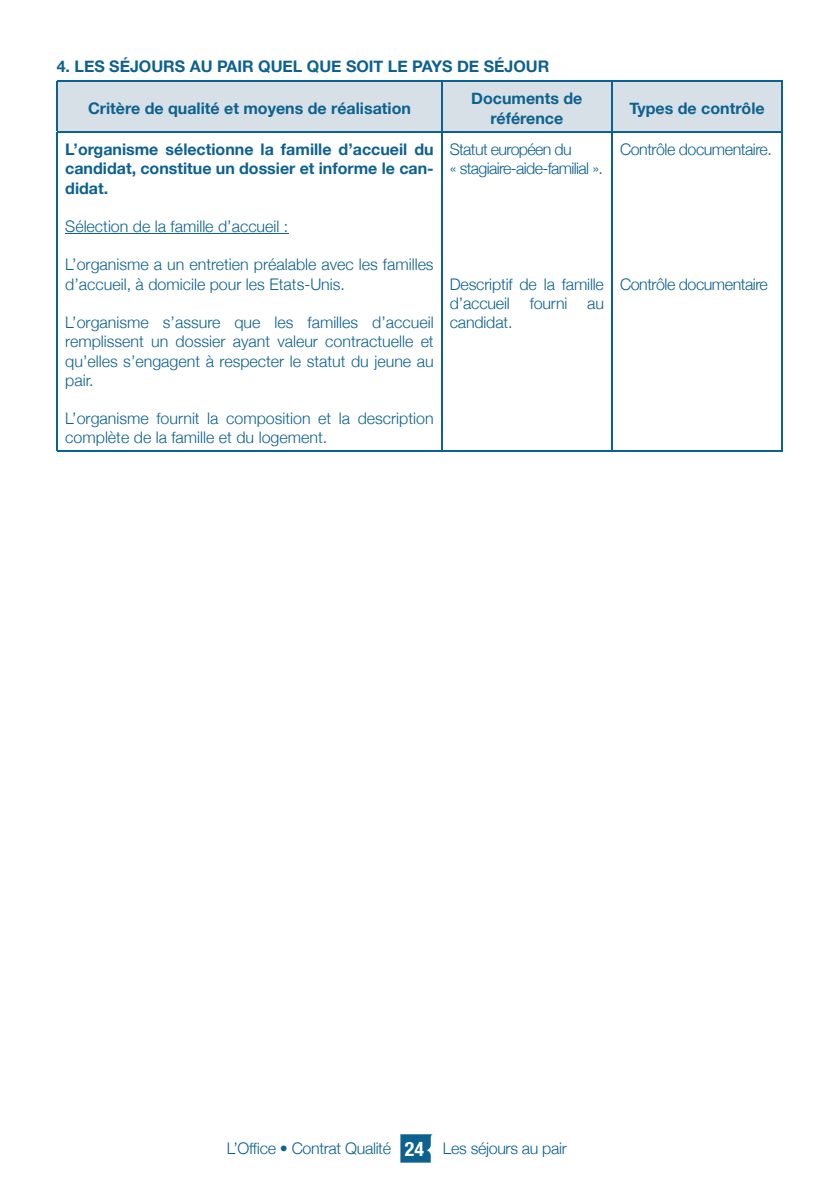
<style>
.page{position:relative;width:840px;height:1191px;background:#fff}
.page>*{position:absolute;margin:0;border:0;box-sizing:border-box;transform-origin:0 0}
.t1{font:300 16px/19.2px "Helvetica Neue";color:#0d618f}
.t2{font:700 16px/19.2px "Helvetica Neue";color:#0d618f;text-align:center}
.t3{font:300 16px/19.2px "Helvetica Neue";letter-spacing:-.04em;color:#0d618f}
.t4{font:300 16px "Helvetica Neue";letter-spacing:-.03em;color:#0d618f}
.t5{font:300 16px "Helvetica Neue";letter-spacing:-.02em;color:#0d618f}
.s1{font-weight:700;font-stretch:condensed;font-size:20px;color:#fff}
</style>
<div class="page">
<div style="left:58px;top:81px;width:723px;height:50px;background:#d8e0e7"></div>
<hr style="left:57px;top:80px;width:384px;height:1px;background:#0d618f">
<hr style="left:57px;top:81px;width:1px;height:50px;background:#0d618f">
<hr style="left:441px;top:80px;width:170px;height:1px;background:#0d618f">
<hr style="left:441px;top:81px;width:1px;height:50px;background:#0d618f">
<hr style="left:611px;top:80px;width:171px;height:1px;background:#0d618f">
<hr style="left:611px;top:81px;width:1px;height:50px;background:#0d618f">
<hr style="left:781px;top:81px;width:1px;height:50px;background:#0d618f">
<hr style="left:57px;top:131px;width:384px;height:1px;background:#0d618f">
<hr style="left:57px;top:132px;width:1px;height:319px;background:#0d618f">
<hr style="left:441px;top:131px;width:170px;height:1px;background:#0d618f">
<hr style="left:441px;top:132px;width:1px;height:319px;background:#0d618f">
<hr style="left:611px;top:131px;width:171px;height:1px;background:#0d618f">
<hr style="left:611px;top:132px;width:1px;height:319px;background:#0d618f">
<hr style="left:781px;top:132px;width:1px;height:319px;background:#0d618f">
<hr style="left:57px;top:451px;width:384px;height:1px;background:#0d618f">
<hr style="left:441px;top:451px;width:170px;height:1px;background:#0d618f">
<hr style="left:611px;top:451px;width:171px;height:1px;background:#0d618f">
<hr style="left:65px;top:233px;width:223px;height:1px;background:#0d618f">
<svg style="left:400px;top:1134px;width:32px;height:28px"></svg>
<p class="t2" style="left:57px;top:57px;width:494px">4. LES SÉJOURS AU PAIR QUEL QUE SOIT LE PAYS DE SÉJOUR</p>
<p class="t2" style="left:88px;top:98px;width:324px">Critère de qualité et moyens de réalisation</p>
<p class="t2" style="left:471px;top:89px;width:113px">Documents de référence</p>
<p class="t2" style="left:629px;top:98px;width:137px">Types de contrôle</p>
<p class="t2" style="left:65px;top:140px;width:370px;text-align:justify">L’organisme sélectionne la famille d’accueil du candidat, constitue un dossier et informe le can&shy;didat.</p>
<p class="t1" style="left:65px;top:216px;width:224px">Sélection de la famille d’accueil :</p>
<p class="t1" style="left:65px;top:255px;width:370px">L’organisme a un entretien préalable avec les familles d’accueil, à domicile pour les Etats-Unis.</p>
<p class="t1" style="left:65px;top:312px;width:370px;text-align:justify">L’organisme s’assure que les familles d’accueil remplissent un dossier ayant valeur contractuelle et qu’elles s’engagent à respecter le statut du jeune au pair.</p>
<p class="t1" style="left:65px;top:408px;width:370px">L’organisme fournit la composition et la description complète de la famille et du logement.</p>
<p class="t3" style="left:449px;top:139px;width:155px">Statut européen du<br>« stagiaire-aide-familial ».</p>
<p class="t4" style="left:619px;top:140px;width:153px">Contrôle documentaire.</p>
<p class="t4" style="left:619px;top:274px;width:149px">Contrôle documentaire</p>
<p class="t1" style="left:449px;top:274px;width:156px;text-align:justify">Descriptif de la famille d’accueil fourni au candidat.</p>
<p class="t5" style="left:226px;top:1138px;width:341px">L’Office • Contrat Qualité <span class="s1">24</span> Les séjours au pair</p>
</div>
